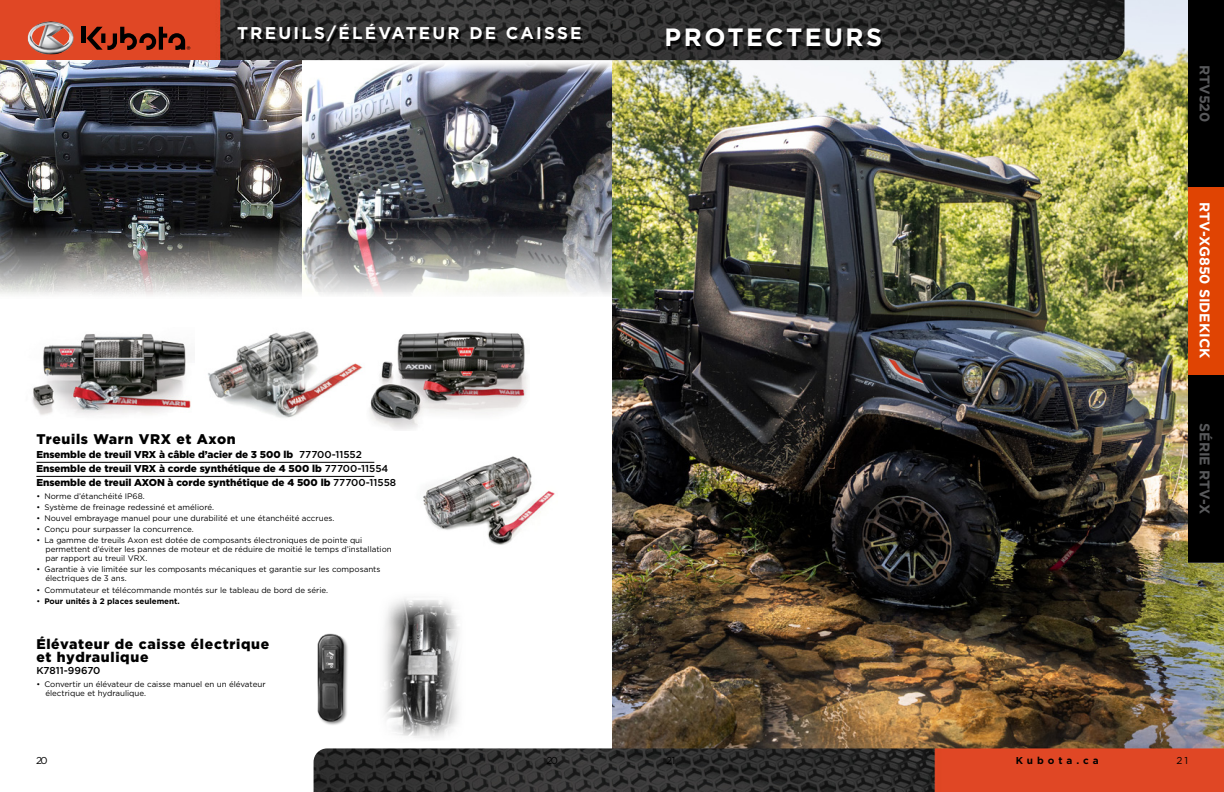
<style>
.page{position:relative;width:1224px;height:792px;background:#fff}
.page>*{position:absolute;margin:0;border:0;box-sizing:border-box;transform-origin:0 0}
.t1{font:700 25px "Gotham";letter-spacing:.1em;color:#fff}
.t2{font:700 17px "Gotham";letter-spacing:.13em;color:#fff}
.t3{font:900 14px/13px "Gotham";letter-spacing:.05em;color:#000}
.t4{font:700 14px "Gotham";color:#fff}
.t5{font:700 14px "Gotham";color:#58595b}
.t6{font:900 10px/14.1px "Gotham";color:#000}
.t7{font:500 10px "Gotham";color:#000}
.t8{font:700 10px "Gotham";letter-spacing:.4em;color:#000}
.t9{font:10px "Gotham";letter-spacing:-.08em;color:#000}
.t10{font:8px/9px "Gotham";color:#000}
.t11{font:700 8px "Gotham";color:#000}
.s1{font-weight:500}
.s2{font-weight:400}
</style>
<div class="page">
<img style="left:612px;top:0;width:612px;height:748px">
<div style="left:1188px;top:0;width:36px;height:563px;background:#000"></div>
<div style="left:1188px;top:187px;width:36px;height:188px;background:#e04403"></div>
<hr style="left:1188px;top:562px;width:36px;height:1px;background:#fff">
<img style="left:0;top:0;width:1125px;height:60px">
<div style="left:81px;top:27px;width:5px;height:16px;background:#000"></div>
<svg style="left:87px;top:27px;width:103px;height:23px;background:#912e17"></svg>
<img style="left:28px;top:22px;width:46px;height:32px">
<img style="left:314px;top:748px;width:910px;height:44px">
<div style="left:239px;top:27px;width:344px;height:19px;background:#000;opacity:.9"></div>
<img style="left:0;top:60px;width:612px;height:235px">
<div style="left:317px;top:633px;width:32px;height:93px;background:#000;opacity:.5"></div>
<img style="left:317px;top:633px;width:29px;height:90px">
<img style="left:384px;top:598px;width:75px;height:141px">
<img style="left:32px;top:334px;width:159px;height:81px">
<img style="left:423px;top:456px;width:132px;height:89px">
<img style="left:208px;top:331px;width:155px;height:87px">
<hr style="left:36px;top:462px;width:338px;height:1px;background:#000">
<hr style="left:36px;top:476px;width:338px;height:1px;background:#000">
<img style="left:369px;top:331px;width:159px;height:99px">
<div style="left:668px;top:31px;width:215px;height:19px;background:#000;opacity:.9"></div>
<h2 class="t2" style="left:237px;top:22px;width:346px">TREUILS/ÉLÉVATEUR DE CAISSE</h2>
<h1 class="t1" style="left:665px;top:20px;width:219px">PROTECTEURS</h1>
<h3 class="t5" style="left:1214px;top:65px;width:59px;rotate:90deg">RTV520</h3>
<h3 class="t4" style="left:1214px;top:202px;width:158px;rotate:90deg">RTV-XG850 SIDEKICK</h3>
<h3 class="t3" style="left:36px;top:433px;width:201px">Treuils Warn VRX et Axon</h3>
<p class="t6" style="left:36px;top:448px;width:361px">Ensemble de treuil VRX à câble d’acier de 3 500 lb <span class="s1">77700-11552<br></span>Ensemble de treuil VRX à corde synthétique de 4 500 lb <span class="s1">77700-11554<br></span>Ensemble de treuil AXON à corde synthétique de 4 500 lb <span class="s1">77700-11558</span></p>
<p class="t10" style="left:36px;top:491px;width:110px">• Norme d’étanchéité IP68.</p>
<p class="t10" style="left:36px;top:502px;width:179px">• Système de freinage redessiné et amélioré.</p>
<p class="t10" style="left:36px;top:513px;width:300px">• Nouvel embrayage manuel pour une durabilité et une étanchéité accrues.</p>
<p class="t10" style="left:36px;top:525px;width:159px">• Conçu pour surpasser la concurrence.</p>
<p class="t10" style="left:45px;top:536px;width:348px;text-indent:-9px">• La gamme de treuils Axon est dotée de composants électroniques de pointe qui permettent d’éviter les pannes de moteur et de réduire de moitié le temps d’installation par rapport au treuil VRX.</p>
<p class="t10" style="left:45px;top:565px;width:337px;text-indent:-9px">• Garantie à vie limitée sur les composants mécaniques et garantie sur les composants électriques de 3 ans.</p>
<p class="t10" style="left:36px;top:585px;width:293px">• Commutateur et télécommande montés sur le tableau de bord de série.</p>
<p class="t11" style="left:36px;top:596px;width:145px"><span class="s2">•</span> Pour unités à 2 places seulement.</p>
<h3 class="t3" style="left:36px;top:638px;width:234px">Élévateur de caisse électrique et hydraulique</h3>
<p class="t7" style="left:36px;top:664px;width:66px">K7811-99670</p>
<p class="t10" style="left:45px;top:679px;width:222px;text-indent:-9px">• Convertir un élévateur de caisse manuel en un élévateur électrique et hydraulique.</p>
<h3 class="t5" style="left:1214px;top:423px;width:93px;rotate:90deg">SÉRIE RTV-X</h3>
<p class="t9" style="left:36px;top:754px;width:13px">20</p>
<p class="t9" style="left:546px;top:754px;width:13px">20</p>
<p class="t8" style="left:1016px;top:754px;width:85px">Kubota.ca</p>
<p class="t9" style="left:1176px;top:754px;width:13px">21</p>
<p class="t9" style="left:666px;top:754px;width:11px">21</p>
</div>
